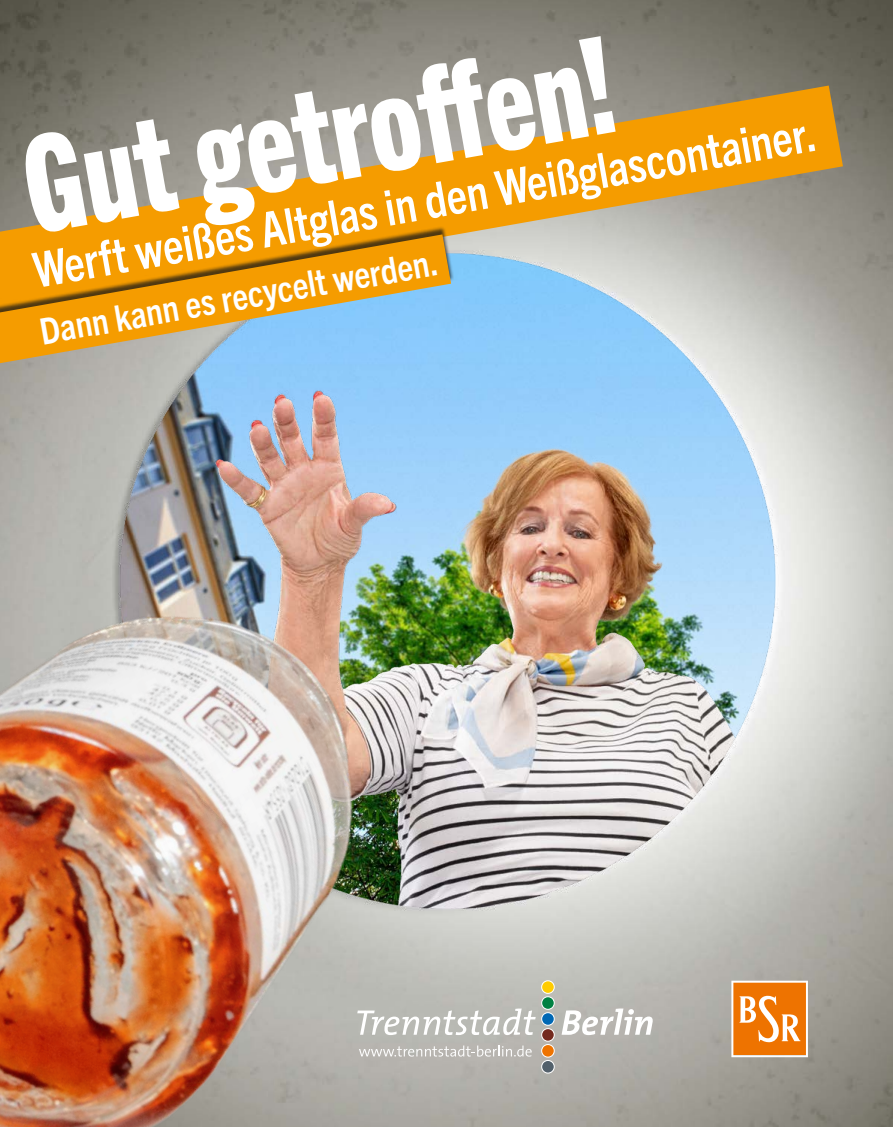
<style>
.page{position:relative;width:893px;height:1127px;background:#fff}
.page>*{position:absolute;margin:0;border:0;box-sizing:border-box;transform-origin:0 0}
.t1{font:134.55px "Trade Gothic Next LT Pro Hv Cm";color:#fff}
.t2{font:700 condensed 48.75px "Trade Gothic Next LT Pro";color:#fff}
.t3{font:700 condensed 36.6px "Trade Gothic Next LT Pro";color:#fff}
</style>
<div class="page">
<img style="left:0;top:0;width:893px;height:1127px">
<svg style="left:0;top:86px;width:843px;height:229px;background:#b9a06d"></svg>
<div style="left:0;top:226px;width:454px;height:140px;background:#181716;opacity:.75"></div>
<svg style="left:0;top:234px;width:451px;height:129px;background:#d0a448"></svg>
<svg style="left:731px;top:980px;width:77px;height:77px"></svg>
<svg style="left:562px;top:1008px;width:91px;height:27px"></svg>
<svg style="left:477px;top:980px;width:78px;height:93px;background:#bbbab1"></svg>
<img style="left:0;top:532px;width:477px;height:595px">
<h1 class="t1" style="left:9px;top:98px;width:599px;rotate:-10deg">Gut getroffen!</h1>
<p class="t3" style="left:36px;top:307px;width:405px;rotate:-10deg">Dann kann es recycelt werden.</p>
<p class="t2" style="left:28px;top:238px;width:795px;rotate:-10deg">Werft weißes Altglas in den Weißglascontainer.</p>
</div>
